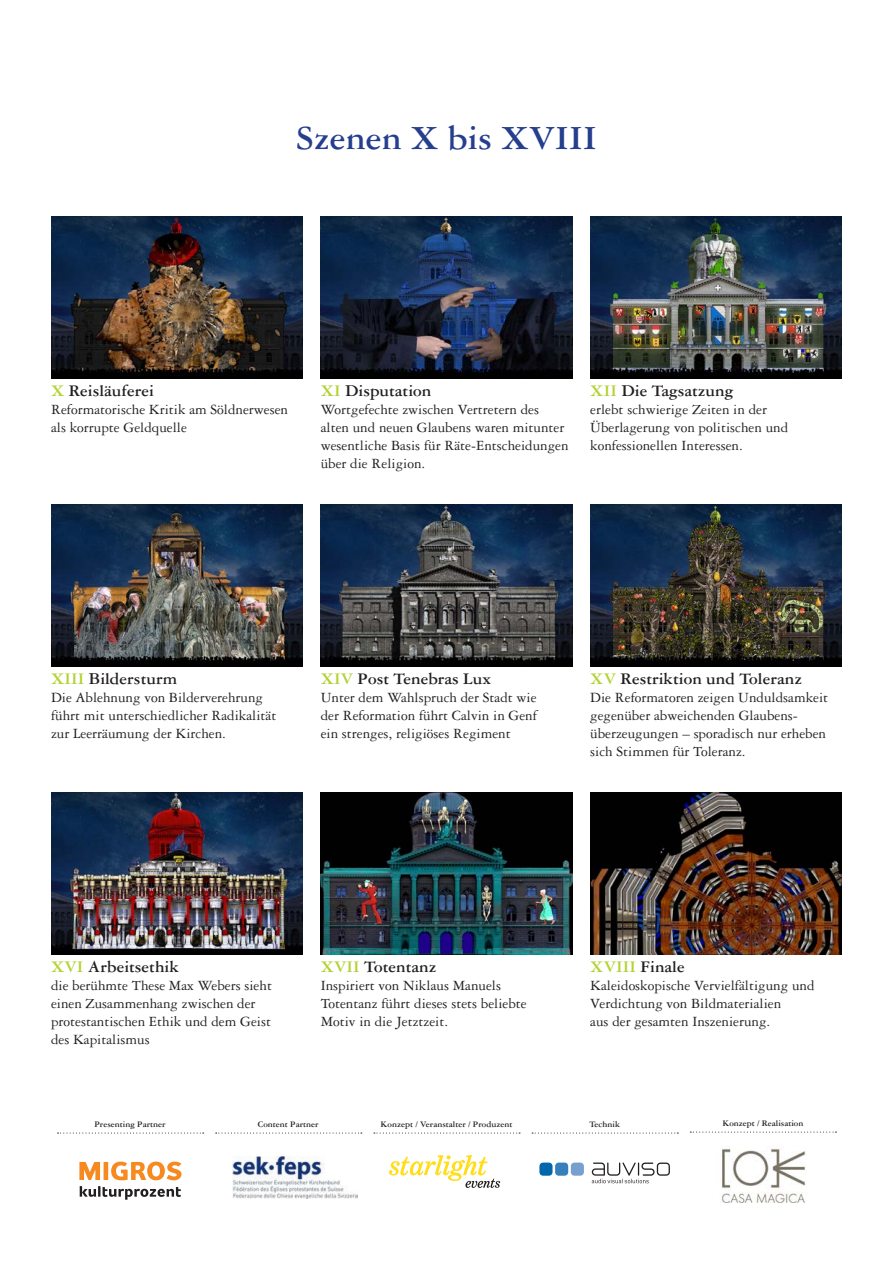
<style>
.page{position:relative;width:893px;height:1263px;background:#fff}
.page>*{position:absolute;margin:0;border:0;box-sizing:border-box;transform-origin:0 0}
.t1{font:700 36px "Garamond 3 LT Std";color:#253f8e}
.t2{font:700 17.25px "Garamond 3 LT Std";color:#231f20}
.t3{font:15px/18px "Garamond 3 LT Std";color:#231f20}
.t4{font:700 9px "Garamond 3 LT Std";color:#231f20}
.s1{color:#b3d234}
</style>
<div class="page">
<svg style="left:58px;top:1132px;width:146px;height:1px"></svg>
<svg style="left:80px;top:1186px;width:101px;height:14px"></svg>
<svg style="left:79px;top:1161px;width:102px;height:19px"></svg>
<svg style="left:216px;top:1132px;width:146px;height:1px"></svg>
<img style="left:232px;top:1156px;width:125px;height:42px">
<svg style="left:374px;top:1132px;width:146px;height:1px"></svg>
<svg style="left:389px;top:1155px;width:111px;height:33px"></svg>
<svg style="left:532px;top:1132px;width:146px;height:1px"></svg>
<svg style="left:592px;top:1162px;width:78px;height:21px"></svg>
<div style="left:571px;top:1162px;width:13px;height:14px;background:#77a0cf;border-radius:4px"></div>
<div style="left:555px;top:1162px;width:13px;height:14px;background:#367fbc;border-radius:4px"></div>
<div style="left:539px;top:1162px;width:13px;height:14px;background:#0067aa;border-radius:4px"></div>
<svg style="left:690px;top:1131px;width:146px;height:1px"></svg>
<img style="left:720px;top:1148px;width:87px;height:54px">
<img style="left:51px;top:216px;width:252px;height:162px">
<img style="left:321px;top:216px;width:251px;height:162px">
<img style="left:590px;top:216px;width:252px;height:162px">
<img style="left:51px;top:504px;width:252px;height:162px">
<img style="left:321px;top:504px;width:251px;height:162px">
<img style="left:590px;top:504px;width:252px;height:162px">
<img style="left:51px;top:792px;width:252px;height:162px">
<img style="left:321px;top:792px;width:251px;height:162px">
<img style="left:591px;top:792px;width:250px;height:162px">
<h1 class="t1" style="left:296px;top:118px;width:303px">Szenen X bis XVIII</h1>
<p class="t2" style="left:51px;top:381px;width:105px"><span class="s1">X</span> Reisläuferei</p>
<p class="t3" style="left:51px;top:401px;width:239px">Reformatorische Kritik am Söldnerwesen als korrupte Geldquelle</p>
<p class="t2" style="left:321px;top:381px;width:112px"><span class="s1">XI</span> Disputation</p>
<p class="t3" style="left:321px;top:401px;width:249px">Wortgefechte zwischen Vertretern des alten und neuen Glaubens waren mitunter wesentliche Basis für Räte-Entscheidungen über die Religion.</p>
<p class="t2" style="left:590px;top:381px;width:145px"><span class="s1">XII</span> Die Tagsatzung</p>
<p class="t3" style="left:590px;top:401px;width:199px">erlebt schwierige Zeiten in der<br>Überlagerung von politischen und konfessionellen Interessen.</p>
<p class="t2" style="left:51px;top:669px;width:128px"><span class="s1">XIII</span> Bildersturm</p>
<p class="t3" style="left:51px;top:689px;width:227px">Die Ablehnung von Bilderverehrung führt mit unterschiedlicher Radikalität zur Leerräumung der Kirchen.</p>
<p class="t2" style="left:321px;top:669px;width:172px"><span class="s1">XIV</span> Post Tenebras Lux</p>
<p class="t3" style="left:321px;top:689px;width:218px;text-align:justify">Unter dem Wahlspruch der Stadt wie der Reformation führt Calvin in Genf ein strenges, religiöses Regiment</p>
<p class="t2" style="left:590px;top:669px;width:213px"><span class="s1">XV</span> Restriktion und Toleranz</p>
<p class="t3" style="left:590px;top:689px;width:239px">Die Reformatoren zeigen Unduldsamkeit gegenüber abweichenden Glaubens&shy;überzeugungen – sporadisch nur erheben sich Stimmen für Toleranz.</p>
<p class="t2" style="left:51px;top:957px;width:129px"><span class="s1">XVI</span> Arbeitsethik</p>
<p class="t3" style="left:51px;top:977px;width:222px">die berühmte These Max Webers sieht einen Zusammenhang zwischen der protestantischen Ethik und dem Geist des Kapitalismus</p>
<p class="t2" style="left:321px;top:957px;width:117px"><span class="s1">XVII</span> Totentanz</p>
<p class="t3" style="left:321px;top:977px;width:208px">Inspiriert von Niklaus Manuels<br>Totentanz führt dieses stets beliebte<br>Motiv in die Jetztzeit.</p>
<p class="t2" style="left:590px;top:957px;width:96px"><span class="s1">XVIII</span> Finale</p>
<p class="t3" style="left:590px;top:977px;width:226px">Kaleidoskopische Vervielfältigung und<br>Verdichtung von Bildmaterialien<br>aus der gesamten Inszenierung.</p>
<p class="t4" style="left:94px;top:1119px;width:73px">Presenting Partner</p>
<p class="t4" style="left:258px;top:1119px;width:62px">Content Partner</p>
<p class="t4" style="left:381px;top:1119px;width:133px">Konzept / Veranstalter / Produzent</p>
<p class="t4" style="left:589px;top:1119px;width:32px">Technik</p>
<p class="t4" style="left:722px;top:1118px;width:83px">Konzept / Realisation</p>
</div>
